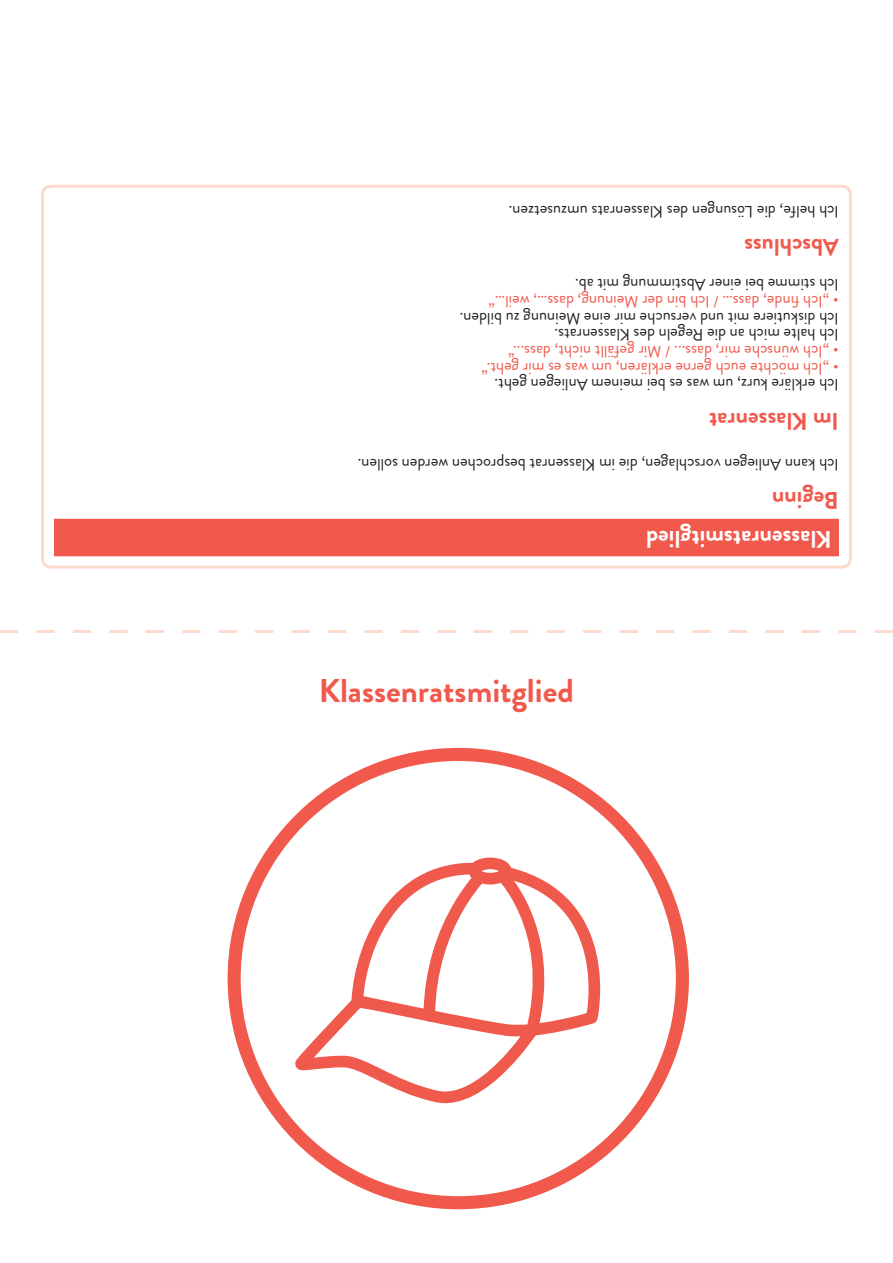
<style>
.page{position:relative;width:893px;height:1263px;background:#fff}
.page>*{position:absolute;margin:0;border:0;box-sizing:border-box;transform-origin:0 0}
.t1{font:700 33px "Brandon Grotesque";color:#f0594c}
.t2{font:700 24px "Brandon Grotesque";color:#f0594c}
.t3{font:700 24px "Brandon Grotesque";color:#fff}
.t4{font:16.5px/16.6px "Brandon Grotesque";color:#231f20}
.t5{font:16.5px "Brandon Grotesque";color:#f0594c}
</style>
<div class="page">
<div style="left:41px;top:185px;width:811px;height:384px;border:3px solid #fcdace;border-radius:9px"></div>
<div style="left:54px;top:519px;width:785px;height:37px;background:#f0594c"></div>
<svg style="left:0;top:630px;width:893px;height:3px"></svg>
<svg style="left:558px;top:890px;width:43px;height:142px"></svg>
<svg style="left:295px;top:858px;width:263px;height:246px"></svg>
<svg style="left:475px;top:863px;width:31px;height:16px"></svg>
<div style="left:469px;top:857px;width:43px;height:27px;border:12px solid #f05a4d;border-radius:50%"></div>
<div style="left:228px;top:748px;width:461px;height:461px;border:13px solid #f0594c;border-radius:50%"></div>
<p class="t4" style="left:839px;top:220px;width:332px;rotate:-180deg">Ich helfe, die Lösungen des Klassenrats umzusetzen.</p>
<h2 class="t2" style="left:839px;top:264px;width:96px;rotate:-180deg">Abschluss</h2>
<p class="t4" style="left:839px;top:293px;width:265px;rotate:-180deg">Ich stimme bei einer Abstimmung mit ab.</p>
<p class="t5" style="left:839px;top:313px;width:352px;rotate:-180deg">• „Ich finde, dass… / Ich bin der Meinung, dass…, weil…“</p>
<p class="t4" style="left:839px;top:343px;width:381px;rotate:-180deg">Ich halte mich an die Regeln des Klassenrats.<br>Ich diskutiere mit und versuche mir eine Meinung zu bilden.</p>
<p class="t5" style="left:839px;top:363px;width:332px;rotate:-180deg">• „Ich wünsche mir, dass... / Mir gefällt nicht, dass...“</p>
<p class="t5" style="left:839px;top:380px;width:359px;rotate:-180deg">• „Ich möchte euch gerne erklären, um was es mir geht.“</p>
<p class="t4" style="left:839px;top:393px;width:346px;rotate:-180deg">Ich erkläre kurz, um was es bei meinem Anliegen geht.</p>
<h2 class="t2" style="left:839px;top:438px;width:131px;rotate:-180deg">Im Klassenrat</h2>
<p class="t4" style="left:839px;top:473px;width:483px;rotate:-180deg">Ich kann Anliegen vorschlagen, die im Klassenrat besprochen werden sollen.</p>
<h2 class="t2" style="left:839px;top:517px;width:69px;rotate:-180deg">Beginn</h2>
<h1 class="t1" style="left:319px;top:668px;width:257px">Klassenratsmitglied</h1>
<h2 class="t3" style="left:832px;top:556px;width:187px;rotate:-180deg">Klassenratsmitglied</h2>
</div>
